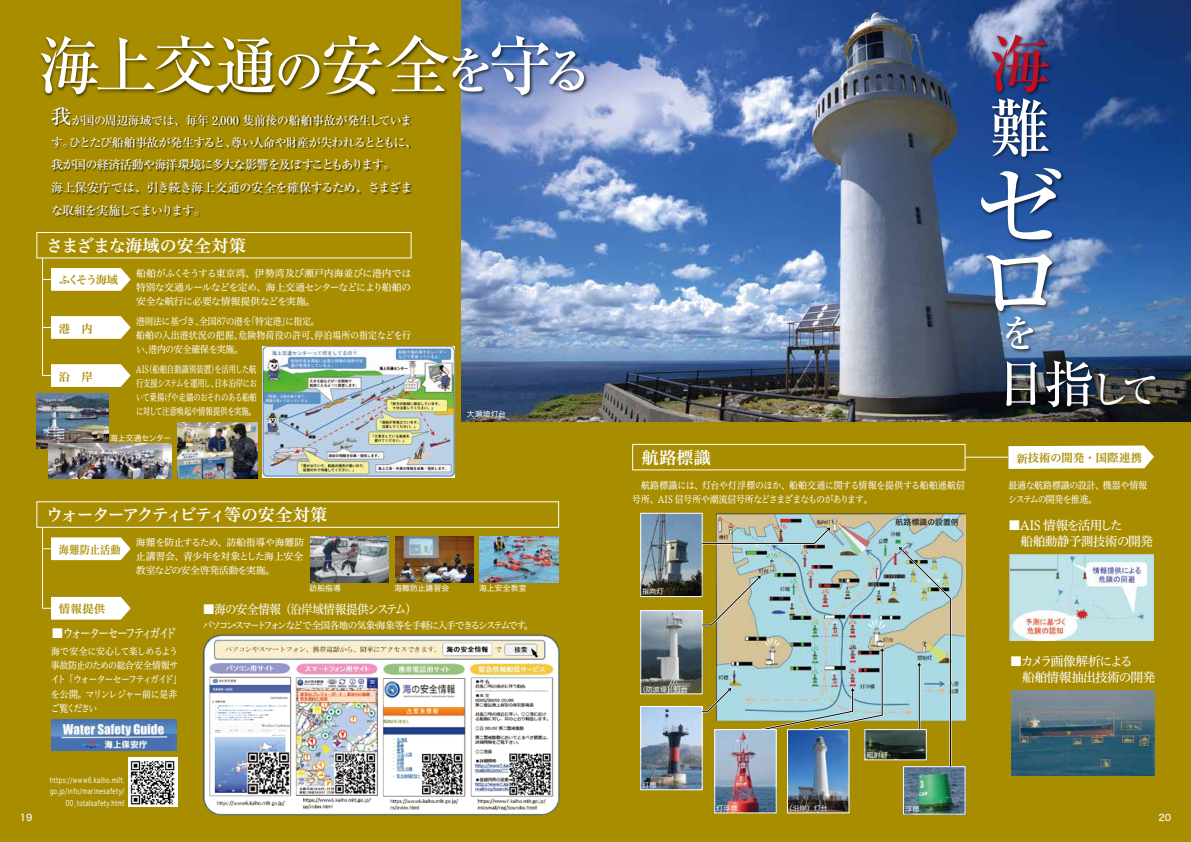
<style>
.page{position:relative;width:1191px;height:842px;background:#a88d00}
.page>*{position:absolute;margin:0;border:0;box-sizing:border-box;transform-origin:0 0}
.t1{font:500 95.7px/74.6px "Ryumin Pr 6 N";color:#fff}
.t2{font:500 63.8px "Ryumin Pr 6 N";letter-spacing:-.06em;color:#fff}
.t3{font:500 63.8px "Ryumin Pr 6 N";color:#c30d23}
.t4{font:500 51px "Ryumin Pr 6 N";color:#fff}
.t5{font:500 38.3px "Ryumin Pr 6 N";color:#fff}
.t6{font:17px "Hiragino UD Serif Std W6";letter-spacing:-.09em;color:#fff}
.t7{font:17px "Hiragino UD Serif Std W6";letter-spacing:-.015em;color:#fff}
.t8{font:17px "Hiragino UD Serif Std W6";letter-spacing:-.045em;color:#fff}
.t9{font:12.8px/15.6px "Hiragino UD Serif Std W4";letter-spacing:-.075em;color:#fff}
.t10{font:12.8px/15.6px "Hiragino UD Serif Std W4";letter-spacing:-.055em;color:#fff}
.t11{font:12.8px "Hiragino UD Serif Std W4";letter-spacing:-.035em;color:#fff}
.t12{font:12.8px "Hiragino UD Serif Std W4";letter-spacing:-.18em;color:#fff}
.t13{font:500 12px/22.5px "Ryumin Pr 6 N";letter-spacing:-.055em;color:#fff}
.t14{font:11.3px "Hiragino UD Serif Std W6";letter-spacing:.005em;color:#a88d00}
.t15{font:11.3px "Hiragino UD Serif Std W6";letter-spacing:.005em;color:#a88d00;scale:.9 1}
.t16{font:9.9px/14.2px "Hiragino UD Serif Std W4";letter-spacing:-.025em;color:#fff;scale:.9 1}
.t17{font:9.9px/14.2px "Hiragino UD Serif Std W4";letter-spacing:-.05em;color:#fff;text-align:justify}
.t18{font:9.9px/14.2px "Hiragino UD Serif Std W4";letter-spacing:-.05em;color:#fff;text-align:justify;scale:.74 1}
.t19{font:9.9px/14.2px "Hiragino UD Serif Std W4";letter-spacing:-.08em;color:#fff;scale:.9 1}
.t20{font:9.9px "Hiragino UD Serif Std W4";letter-spacing:-.12em;color:#fff}
.t21{font:9.9px/14.2px "Hiragino UD Serif Std W4";letter-spacing:-.05em;color:#fff;scale:.9 1}
.t22{font:9.2px "Hira Kaku Std W5";color:#fff}
.t23{font:7.8px/11.3px "Hira Kaku Std N W4";letter-spacing:.07em;color:#fff;text-align:right;scale:.68 1}
.t24{font:7.8px "Hira Kaku Std N W4";letter-spacing:.07em;color:#fff}
.t25{font:7.8px "Hira Kaku Std N W4";letter-spacing:-.01em;color:#fff}
.t26{font:7.8px "Hira Kaku Std N W4";letter-spacing:.02em;color:#000}
.t27{font:7.8px "Hira Kaku Std N W4";letter-spacing:.01em;color:#fff}
.t28{font:7.1px "Hira Kaku Std N W4";letter-spacing:.005em;color:#fff}
.s1{font-size:51px}
.s2{font-size:38.3px}
.s3{font-size:20.5px}
</style>
<div class="page">
<img style="left:461px;top:0;width:730px;height:422px">
<img style="left:40px;top:30px;width:556px;height:86px">
<img style="left:968px;top:29px;width:105px;height:329px">
<img style="left:992px;top:355px;width:173px;height:67px">
<img style="left:50px;top:105px;width:365px;height:113px">
<div style="left:37px;top:232px;width:374px;height:26px;border:1px solid #fff"></div>
<hr style="left:42px;top:258px;width:1px;height:118px;background:#fff">
<svg style="left:43px;top:268px;width:88px;height:23px;background:#f1edd7"></svg>
<svg style="left:43px;top:316px;width:88px;height:23px;background:#f1edd7"></svg>
<hr style="left:42px;top:527px;width:1px;height:81px;background:#fff">
<svg style="left:43px;top:537px;width:88px;height:23px;background:#f1ecd6"></svg>
<svg style="left:43px;top:597px;width:88px;height:23px;background:#f1ecd6"></svg>
<svg style="left:43px;top:364px;width:88px;height:23px;background:#f1edd7"></svg>
<img style="left:203px;top:634px;width:357px;height:182px">
<img style="left:51px;top:719px;width:125px;height:32px">
<img style="left:310px;top:537px;width:79px;height:45px">
<img style="left:395px;top:537px;width:78px;height:45px">
<img style="left:480px;top:537px;width:78px;height:45px">
<img style="left:37px;top:394px;width:71px;height:54px">
<img style="left:177px;top:422px;width:81px;height:57px">
<img style="left:642px;top:515px;width:58px;height:80px">
<div style="left:640px;top:513px;width:62px;height:84px;border:1px solid #fff"></div>
<img style="left:642px;top:612px;width:58px;height:80px">
<div style="left:640px;top:610px;width:62px;height:84px;border:1px solid #fff"></div>
<img style="left:642px;top:708px;width:58px;height:80px">
<div style="left:640px;top:706px;width:62px;height:84px;border:1px solid #fff"></div>
<div style="left:632px;top:444px;width:333px;height:26px;border:1px solid #fff"></div>
<svg style="left:1008px;top:445px;width:146px;height:24px;background:#f7f5e8"></svg>
<hr style="left:965px;top:457px;width:43px;height:1px;background:#fff">
<img style="left:49px;top:444px;width:123px;height:35px">
<img style="left:716px;top:513px;width:249px;height:208px">
<img style="left:128px;top:758px;width:49px;height:48px">
<img style="left:262px;top:346px;width:193px;height:132px">
<img style="left:1010px;top:555px;width:143px;height:85px">
<img style="left:1011px;top:691px;width:143px;height:85px">
<img style="left:905px;top:768px;width:58px;height:44px">
<div style="left:903px;top:766px;width:62px;height:48px;border:1px solid #fff"></div>
<img style="left:700px;top:524px;width:133px;height:21px">
<svg style="left:700px;top:572px;width:64px;height:55px"></svg>
<svg style="left:700px;top:685px;width:34px;height:28px"></svg>
<img style="left:754px;top:646px;width:130px;height:87px">
<img style="left:895px;top:544px;width:57px;height:225px">
<img style="left:866px;top:731px;width:58px;height:27px">
<div style="left:864px;top:729px;width:62px;height:31px;border:1px solid #fff"></div>
<img style="left:716px;top:731px;width:58px;height:80px">
<div style="left:714px;top:729px;width:62px;height:84px;border:1px solid #fff"></div>
<img style="left:789px;top:731px;width:58px;height:80px">
<div style="left:787px;top:729px;width:62px;height:84px;border:1px solid #fff"></div>
<img style="left:787px;top:803px;width:42px;height:11px">
<h2 class="t2" style="left:37px;top:15px;width:557px">海上交通<span class="s1">の</span>安全<span class="s1">を</span>守<span class="s1">る</span></h2>
<h2 class="t3" style="left:987px;top:14px;width:63px">海</h2>
<h2 class="t2" style="left:987px;top:77px;width:62px">難</h2>
<h1 class="t1" style="left:971px;top:166px;width:91px">ゼロ</h1>
<h3 class="t5" style="left:1000px;top:303px;width:34px">を</h3>
<h3 class="t4" style="left:995px;top:344px;width:165px">目指<span class="s2">して</span></h3>
<p class="t13" style="left:51px;top:108px;width:367px"><span class="s3">我</span>が国の周辺海域では、毎年 2,000 隻前後の船舶事故が発生しています。ひとたび船舶事故が発生すると、尊い人命や財産が失われるとともに、我が国の経済活動や海洋環境に多大な影響を及ぼすこともあります。<br>海上保安庁では、引き続き海上交通の安全を確保するため、さまざまな取組を実施してまいります。</p>
<h3 class="t7" style="left:46px;top:232px;width:201px">さまざまな海域の安全対策</h3>
<p class="t17" style="left:136px;top:265px;width:277px">船舶がふくそうする東京湾、伊勢湾及び瀬戸内海並びに港内では特別な交通ルールなどを定め、海上交通センターなどにより船舶の安全な航行に必要な情報提供などを実施。</p>
<p class="t14" style="left:59px;top:272px;width:61px">ふくそう海域</p>
<p class="t16" style="left:136px;top:313px;width:307px">港則法に基づき、全国87の港を「特定港」に指定。<br>船舶の入出港状況の把握、危険物荷役の許可、停泊場所の指定などを行い、港内の安全確保を実施。</p>
<p class="t14" style="left:59px;top:320px;width:36px">港　内</p>
<p class="t18" style="left:136px;top:361px;width:165px">AIS（船舶自動識別装置）を活用した航行支援システムを運用し、日本沿岸において乗揚げや走錨のおそれのある船舶に対して注意喚起や情報提供を実施。</p>
<p class="t14" style="left:59px;top:368px;width:36px">沿　岸</p>
<p class="t24" style="left:467px;top:408px;width:41px">大瀬埼灯台</p>
<p class="t25" style="left:110px;top:432px;width:63px">海上交通センター</p>
<h3 class="t6" style="left:46px;top:502px;width:283px">ウォーターアクティビティ等の安全対策</h3>
<p class="t17" style="left:136px;top:535px;width:170px">海難を防止するため、訪船指導や海難防止講習会、青少年を対象とした海上安全教室などの安全啓発活動を実施。</p>
<p class="t15" style="left:59px;top:541px;width:70px">海難防止活動</p>
<p class="t14" style="left:59px;top:600px;width:48px">情報提供</p>
<p class="t12" style="left:51px;top:623px;width:127px">■ウォーターセーフティガイド</p>
<p class="t19" style="left:51px;top:644px;width:147px">海で安全に安心して楽しめるよう事故防止のための総合安全情報サイト「ウォーターセーフティガイド」を公開。マリンレジャー前に是非ご覧ください</p>
<p class="t24" style="left:310px;top:582px;width:33px">訪船指導</p>
<p class="t27" style="left:394px;top:582px;width:56px">海難防止講習会</p>
<p class="t24" style="left:479px;top:582px;width:49px">海上安全教室</p>
<p class="t11" style="left:203px;top:600px;width:216px">■海の安全情報（沿岸域情報提供システム）</p>
<p class="t20" style="left:203px;top:617px;width:332px">パソコン・スマートフォンなどで全国各地の気象・海象等を手軽に入手できるシステムです。</p>
<h3 class="t8" style="left:642px;top:444px;width:70px">航路標識</h3>
<p class="t16" style="left:632px;top:477px;width:371px">　航路標識には、灯台や灯浮標のほか、船舶交通に関する情報を提供する船舶通航信号所、AIS 信号所や潮流信号所などさまざまなものがあります。</p>
<p class="t28" style="left:642px;top:586px;width:23px">指向灯</p>
<p class="t28" style="left:638px;top:684px;width:51px">（防波堤）灯台</p>
<p class="t26" style="left:895px;top:516px;width:65px">航路標識の設置例</p>
<p class="t28" style="left:866px;top:749px;width:23px">照射灯</p>
<p class="t14" style="left:1016px;top:449px;width:127px">新技術の開発・国際連携</p>
<p class="t21" style="left:1008px;top:477px;width:156px">最適な航路標識の設計、機器や情報システムの開発を推進。</p>
<p class="t9" style="left:1008px;top:517px;width:146px">■AIS 情報を活用した<br>　船舶動静予測技術の開発</p>
<p class="t10" style="left:1009px;top:653px;width:147px">■カメラ画像解析による<br>　船舶情報抽出技術の開発</p>
<p class="t23" style="left:50px;top:774px;width:111px">https://www6.kaiho.milt. go.jp/info/marinesafety/<br>00_totalsafety.html</p>
<p class="t28" style="left:642px;top:779px;width:16px">灯標</p>
<p class="t28" style="left:716px;top:803px;width:23px">灯浮標</p>
<p class="t28" style="left:785px;top:803px;width:44px">（沿岸）灯台</p>
<p class="t28" style="left:905px;top:804px;width:16px">浮標</p>
<p class="t22" style="left:20px;top:810px;width:14px">19</p>
<p class="t22" style="left:1158px;top:810px;width:14px">20</p>
</div>
